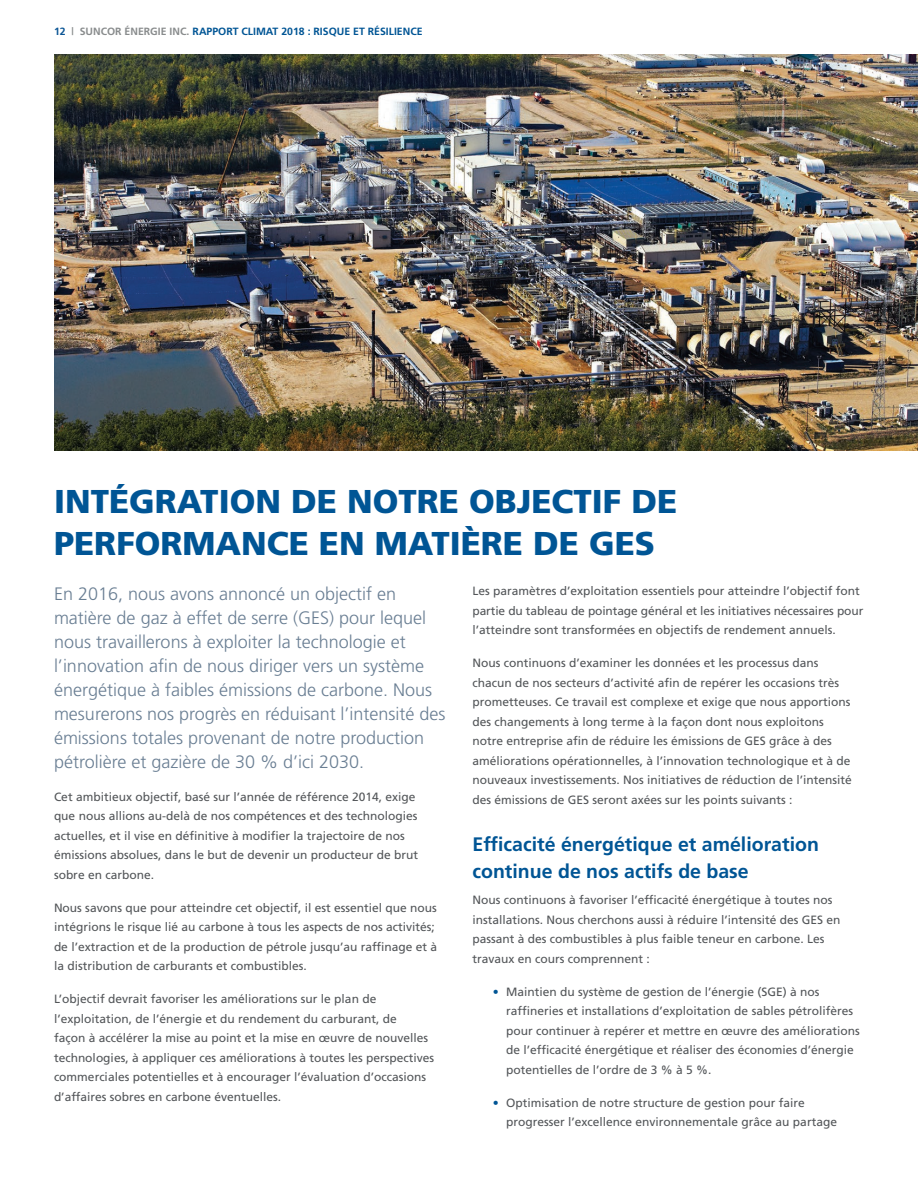
<style>
.page{position:relative;width:918px;height:1188px;background:#fff}
.page>*{position:absolute;margin:0;border:0;box-sizing:border-box;transform-origin:0 0}
.t1{font:900 33px/42px "Frutiger LT Std";color:#005595}
.t2{font:700 19.5px/27px "Frutiger LT Std";color:#005595}
.t3{font:300 18px/24px "Frutiger LT Std";color:#697e93}
.t4{font:12px/19.5px "Frutiger LT Std";color:#535659}
.t5{font:12px/19.5px "Frutiger";color:#535659}
.t6{font:700 10.5px "Frutiger";color:#005595}
.s1{color:#0b5595}
.s2{color:#898c8d}
.s3{font-family:"Frutiger LT Std";font-weight:700;color:#005595}
</style>
<div class="page">
<img style="left:54px;top:54px;width:864px;height:397px">
<p class="t6" style="left:54px;top:25px;width:370px"><span class="s1">12</span> <span class="s2">| SUNCOR ÉNERGIE INC.</span> RAPPORT CLIMAT 2018 : RISQUE ET RÉSILIENCE</p>
<h1 class="t1" style="left:54px;top:481px;width:625px">INTÉGRATION DE NOTRE OBJECTIF DE<br>PERFORMANCE EN MATIÈRE DE GES</h1>
<h4 class="t3" style="left:54px;top:582px;width:393px">En 2016, nous avons annoncé un objectif en matière de gaz à effet de serre (GES) pour lequel nous travaillerons à exploiter la technologie et l’innovation afn de nous diriger vers un système énergétique à faibles émissions de carbone. Nous mesurerons nos progrès en réduisant l’intensité des émissions totales provenant de notre production pétrolière et gazière de 30 % d’ici 2030.</h4>
<p class="t4" style="left:54px;top:787px;width:366px">Cet ambitieux objectif, basé sur l’année de référence 2014, exige que nous allions au-delà de nos compétences et des technologies actuelles, et il vise en défnitive à modifer la trajectoire de nos émissions absolues, dans le but de devenir un producteur de brut sobre en carbone.</p>
<p class="t4" style="left:54px;top:898px;width:385px">Nous savons que pour atteindre cet objectif, il est essentiel que nous intégrions le risque lié au carbone à tous les aspects de nos activités; de l’extraction et de la production de pétrole jusqu’au raffnage et à la distribution de carburants et combustibles.</p>
<p class="t4" style="left:54px;top:989px;width:382px">L’objectif devrait favoriser les améliorations sur le plan de l’exploitation, de l’énergie et du rendement du carburant, de<br>façon à accélérer la mise au point et la mise en œuvre de nouvelles technologies, à appliquer ces améliorations à toutes les perspectives commerciales potentielles et à encourager l’évaluation d’occasions d’affaires sobres en carbone éventuelles.</p>
<p class="t4" style="left:472px;top:581px;width:392px">Les paramètres d’exploitation essentiels pour atteindre l’objectif font partie du tableau de pointage général et les initiatives nécessaires pour l’atteindre sont transformées en objectifs de rendement annuels.</p>
<p class="t4" style="left:472px;top:653px;width:381px">Nous continuons d’examiner les données et les processus dans chacun de nos secteurs d’activité afn de repérer les occasions très prometteuses. Ce travail est complexe et exige que nous apportions des changements à long terme à la façon dont nous exploitons notre entreprise afn de réduire les émissions de GES grâce à des améliorations opérationnelles, à l’innovation technologique et à de nouveaux investissements. Nos initiatives de réduction de l’intensité des émissions de GES seront axées sur les points suivants :</p>
<h3 class="t2" style="left:472px;top:831px;width:348px">Effcacité énergétique et amélioration continue de nos actifs de base</h3>
<p class="t4" style="left:472px;top:890px;width:370px">Nous continuons à favoriser l’effcacité énergétique à toutes nos installations. Nous cherchons aussi à réduire l’intensité des GES en passant à des combustibles à plus faible teneur en carbone. Les travaux en cours comprennent :</p>
<p class="t5" style="left:506px;top:982px;width:355px;text-indent:-14px"><span class="s3">•</span> Maintien du système de gestion de l’énergie (SGE) à nos raffneries et installations d’exploitation de sables pétrolifères pour continuer à repérer et mettre en œuvre des améliorations de l’effcacité énergétique et réaliser des économies d’énergie potentielles de l’ordre de 3 % à 5 %.</p>
<p class="t5" style="left:506px;top:1093px;width:332px;text-indent:-14px"><span class="s3">•</span> Optimisation de notre structure de gestion pour faire progresser l’excellence environnementale grâce au partage</p>
</div>
